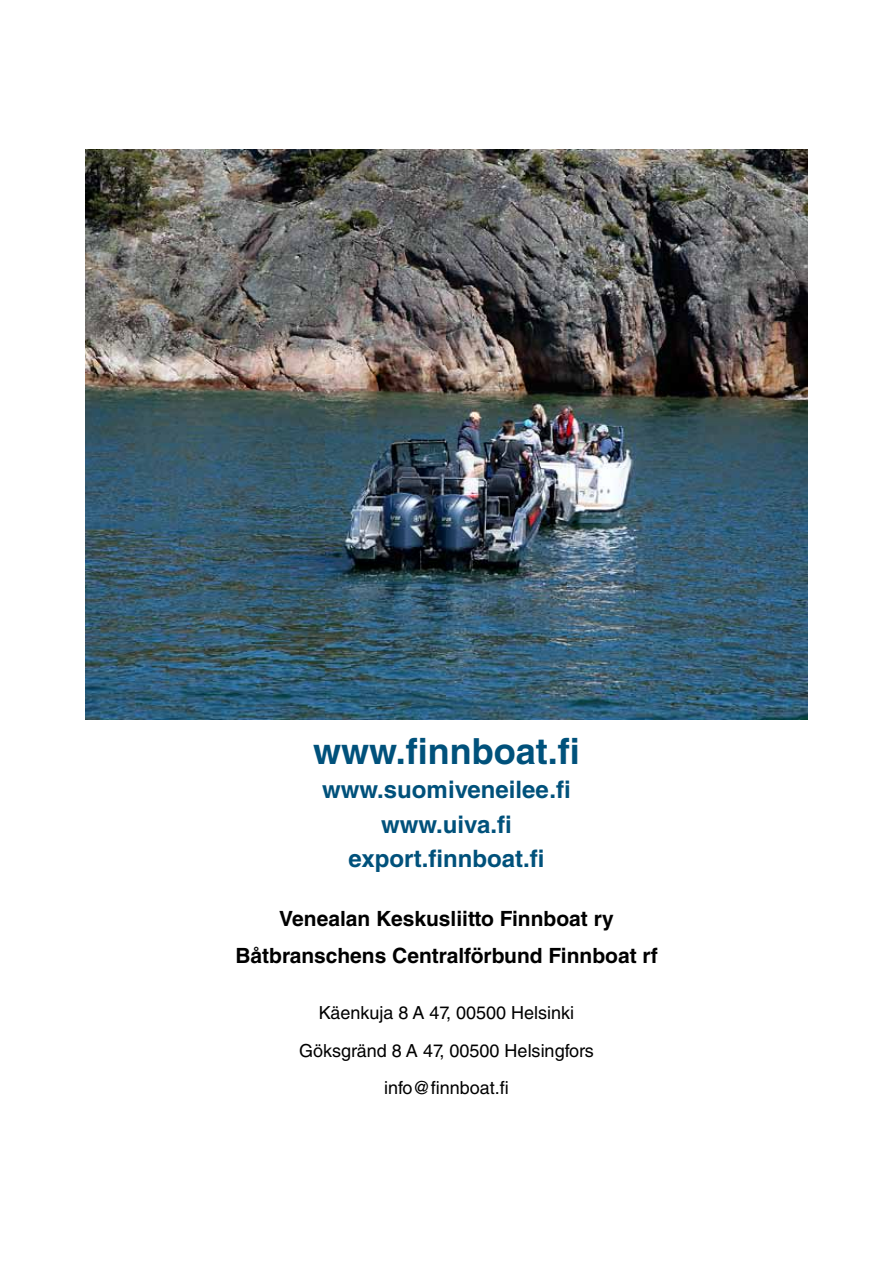
<style>
.page{position:relative;width:893px;height:1263px;background:#fff}
.page>*{position:absolute;margin:0;border:0;box-sizing:border-box;transform-origin:0 0}
.t1{font:700 36px "Helvetica LT Std";color:#00517b}
.t2{font:700 24px/34.5px "Helvetica LT Std";color:#00517b;text-align:center}
.t3{font:700 21px/37.5px "Helvetica LT Std";color:#000;text-align:center}
.t4{font:18px/37.5px "Helvetica LT Std";color:#000;text-align:center}
</style>
<div class="page">
<img style="left:85px;top:150px;width:723px;height:569px">
<h1 class="t1" style="left:313px;top:729px;width:268px">www.finnboat.fi</h1>
<h2 class="t2" style="left:322px;top:772px;width:250px">www.suomiveneilee.fi www.uiva.fi export.finnboat.fi</h2>
<p class="t3" style="left:235px;top:899px;width:424px">Venealan Keskusliitto Finnboat ry<br>Båtbranschens Centralförbund Finnboat rf</p>
<p class="t4" style="left:299px;top:994px;width:296px">Käenkuja 8 A 47, 00500 Helsinki<br>Göksgränd 8 A 47, 00500 Helsingfors info@finnboat.fi</p>
</div>
